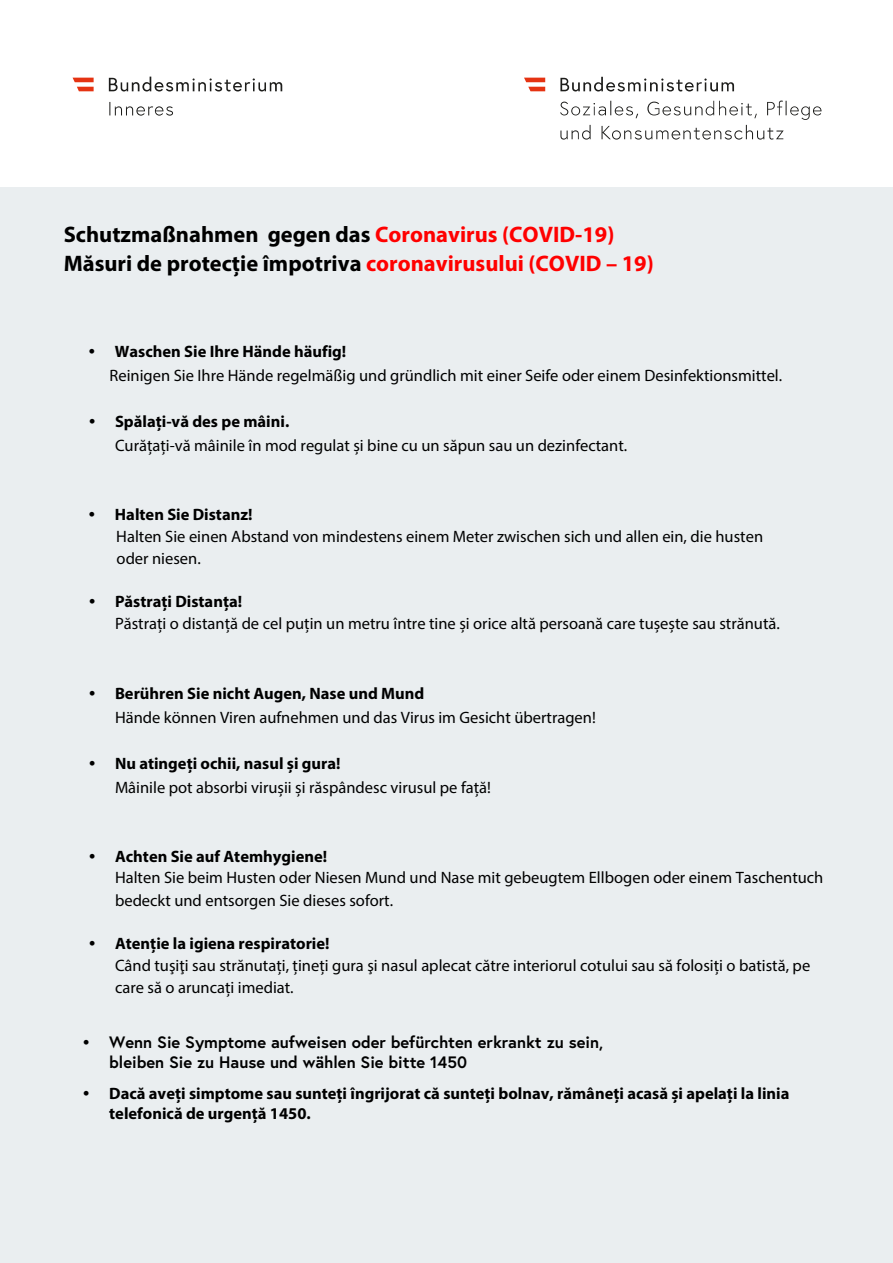
<style>
.page{position:relative;width:893px;height:1263px;background:#fff}
.page>*{position:absolute;margin:0;border:0;box-sizing:border-box;transform-origin:0 0}
.t1{font:700 22.5px/29px "Myriad Pro";color:#000}
.t2{font:16.5px/21.9px "Myriad Pro";color:#000}
.t3{font:700 16.5px/20.4px "Myriad Pro";color:#000}
.t4{font:700 16.5px/19.8px "Europa Austria";color:#000}
.s1{color:#f00}
.s2{font-family:"Europa Austria";font-weight:700}
.s3{font-weight:700}
.s4{font-family:"Europa Austria"}
</style>
<div class="page">
<div style="left:0;top:187px;width:893px;height:1076px;background:#eaeef0"></div>
<svg style="left:560px;top:101px;width:261px;height:39px"></svg>
<svg style="left:560px;top:77px;width:174px;height:14px"></svg>
<svg style="left:524px;top:78px;width:21px;height:13px"></svg>
<svg style="left:109px;top:102px;width:64px;height:14px"></svg>
<svg style="left:109px;top:77px;width:173px;height:14px"></svg>
<svg style="left:73px;top:78px;width:21px;height:13px"></svg>
<h1 class="t1" style="left:64px;top:219px;width:592px">Schutzmaßnahmen gegen das <span class="s1">Coronavirus (COVID-19)<br></span>Măsuri de protecție împotriva <span class="s1">coronavirusului (COVID – 19)</span></h1>
<p class="t2" style="left:110px;top:339px;width:674px;line-height:24px;text-indent:-22px"><span class="s2">•</span> <span class="s3">Waschen Sie Ihre Hände häufig!<br></span>Reinigen Sie Ihre Hände regelmäßig und gründlich mit einer Seife oder einem Desinfektionsmittel.</p>
<p class="t2" style="left:115px;top:409px;width:514px;line-height:24px;text-indent:-27px"><span class="s2">•</span> <span class="s3">Spălați-vă des pe mâini.<br></span>Curățați-vă mâinile în mod regulat și bine cu un săpun sau un dezinfectant.</p>
<p class="t2" style="left:116px;top:503px;width:648px;text-indent:-28px"><span class="s2">•</span> <span class="s3">Halten Sie Distanz!<br></span>Halten Sie einen Abstand von mindestens einem Meter zwischen sich und allen ein, die husten oder niesen.</p>
<p class="t2" style="left:115px;top:591px;width:666px;text-indent:-27px"><span class="s2">•</span> <span class="s3">Păstrați Distanța!<br></span>Păstrați o distanță de cel puțin un metru între tine și orice altă persoană care tușește sau strănută.</p>
<p class="t2" style="left:115px;top:681px;width:482px;line-height:24px;text-indent:-27px"><span class="s2">•</span> <span class="s3">Berühren Sie nicht Augen, Nase und Mund<br></span>Hände können Viren aufnehmen und das Virus im Gesicht übertragen!</p>
<p class="t2" style="left:115px;top:751px;width:377px;line-height:24px;text-indent:-27px"><span class="s2">•</span> <span class="s3">Nu atingeți ochii, nasul și gura!<br></span>Mâinile pot absorbi virușii și răspândesc virusul pe față!</p>
<p class="t2" style="left:115px;top:845px;width:710px;line-height:21.1px;text-indent:-27px"><span class="s2">•</span> <span class="s3">Achten Sie auf Atemhygiene!<br></span>Halten Sie beim Husten oder Niesen Mund und Nase mit gebeugtem Ellbogen oder einem Taschentuch</p>
<p class="t2" style="left:115px;top:889px;width:280px">bedeckt und entsorgen Sie dieses sofort.</p>
<p class="t2" style="left:115px;top:933px;width:697px;text-indent:-27px"><span class="s2">•</span> <span class="s3">Atenție la igiena respiratorie!<br></span>Când tuşiţi sau strănutați, țineți gura şi nasul aplecat către interiorul cotului sau să folosiți o batistă, pe care să o aruncați imediat.</p>
<p class="t4" style="left:109px;top:1032px;width:495px;text-indent:-27px">• Wenn Sie Symptome aufweisen oder befürchten erkrankt zu sein, bleiben Sie zu Hause und wählen Sie bitte 1450</p>
<p class="t3" style="left:109px;top:1082px;width:682px;text-indent:-27px"><span class="s4">•</span> Dacă aveți simptome sau sunteți îngrijorat că sunteți bolnav, rămâneți acasă și apelați la linia telefonică de urgență 1450.</p>
</div>
